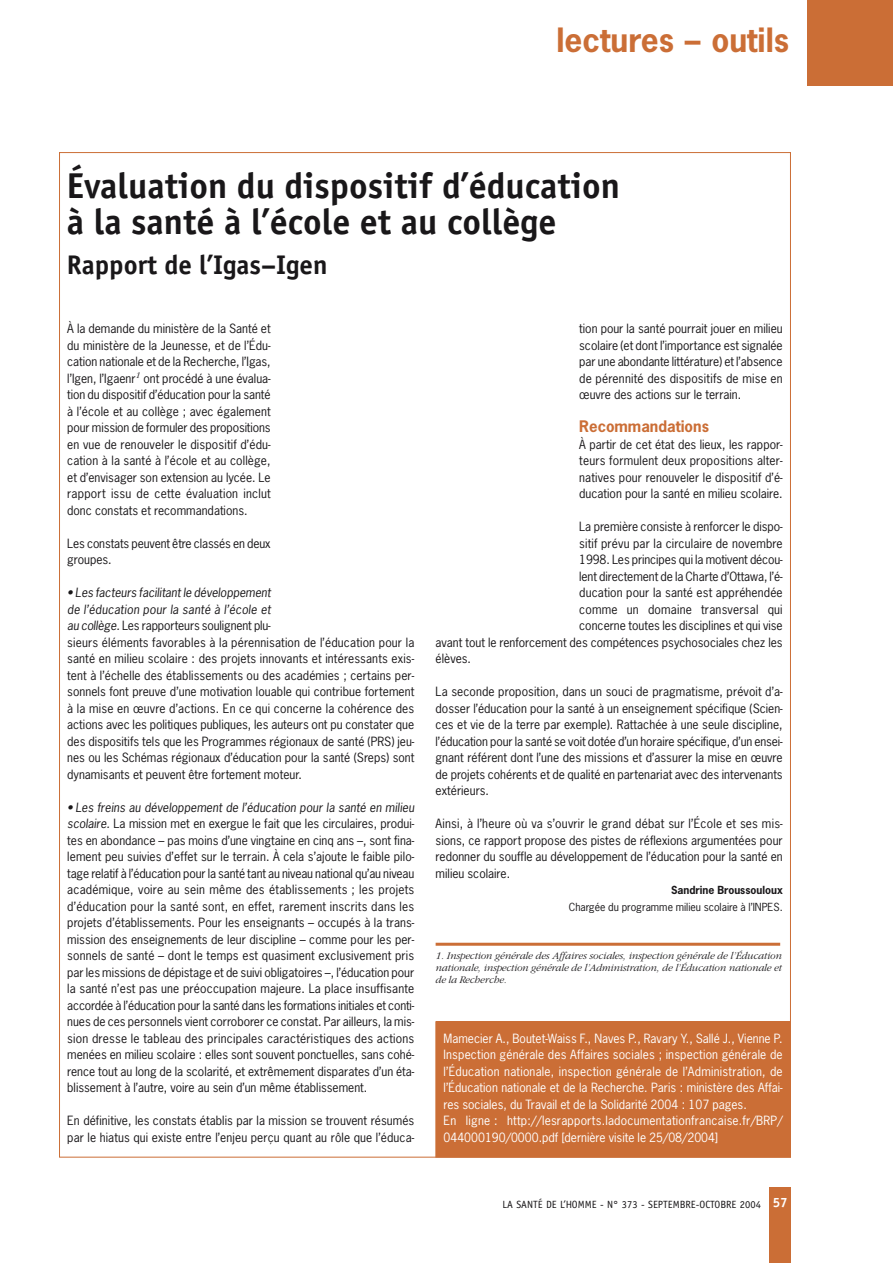
<style>
.page{position:relative;width:893px;height:1263px;background:#fff}
.page>*{position:absolute;margin:0;border:0;box-sizing:border-box;transform-origin:0 0}
.t1{font:700 36px/36px "Officina Sans";color:#191719}
.t2{font:700 31.5px "News Gothic";color:#cb6e36}
.t3{font:700 27px "Officina Sans";color:#191719}
.t4{font:700 15px "News Gothic";color:#cb6e36}
.t5{font:12px/16.5px "News Gothic";color:#191719;text-align:justify}
.t6{font:12px/16.5px "News Gothic";color:#fff}
.t7{font:italic 300 10.5px/12px "Garamond";letter-spacing:-.01em;color:#191719;text-align:justify}
.t8{font:10.5px "Officina Sans";color:#191719}
.t9{font:10.5px "News Gothic";color:#191719}
.t10{font:700 10.5px "News Gothic";color:#191719}
.s1{font-weight:700;font-size:13.5px;color:#fff}
</style>
<div class="page">
<div style="left:770px;top:1187px;width:21px;height:76px;background:#cb6e36"></div>
<div style="left:808px;top:0;width:85px;height:86px;background:#cb6e36"></div>
<div style="left:436px;top:1022px;width:354px;height:135px;background:#cb6e36"></div>
<div style="left:436px;top:1021px;width:355px;height:136px;border:1px solid #cb6e36"></div>
<hr style="left:436px;top:943px;width:344px;height:3px;background:#cb6e36">
<h2 class="t2" style="left:556px;top:28px;width:234px">lectures – outils</h2>
<h1 class="t1" style="left:67px;top:170px;width:555px">Évaluation du dispositif d’éducation à la santé à l’école et au collège</h1>
<h3 class="t3" style="left:67px;top:255px;width:262px">Rapport de l’Igas–Igen</h3>
<p class="t5" style="left:67px;top:321px;width:205px">À la demande du ministère de la Santé et du ministère de la Jeunesse, et de l’Édu&shy;cation nationale et de la Recherche, l’Igas, l’Igen, l’Igaenr<sup>1</sup> ont procédé à une évalua&shy;tion du dispositif d’éducation pour la santé à l’école et au collège ; avec également pour mission de formuler des propositions en vue de renouveler le dispositif d’édu&shy;cation à la santé à l’école et au collège, et d’envisager son extension au lycée. Le rapport issu de cette évaluation inclut donc constats et recommandations.</p>
<p class="t5" style="left:67px;top:536px;width:205px">Les constats peuvent être classés en deux groupes.</p>
<p class="t5" style="left:67px;top:585px;width:349px;text-align:left">• Les facteurs facilitant le développement<br>de l’éducation pour la santé à l’école et<br>au collège.Les rapporteurs soulignent plu-<br>sieurs éléments favorables à la pérennisation de l’éducation pour la santé en milieu scolaire : des projets innovants et intéressants exis&shy;tent à l’échelle des établissements ou des académies ; certains per&shy;sonnels font preuve d’une motivation louable qui contribue fortement à la mise en œuvre d’actions. En ce qui concerne la cohérence des actions avec les politiques publiques, les auteurs ont pu constater que des dispositifs tels que les Programmes régionaux de santé (PRS) jeu&shy;nes ou les Schémas régionaux d’éducation pour la santé (Sreps) sont dynamisants et peuvent être fortement moteur.</p>
<p class="t5" style="left:67px;top:800px;width:350px;text-align:left">• Les freins au développement de l’éducation pour la santé en milieu scolaire. La mission met en exergue le fait que les circulaires, produi&shy;tes en abondance – pas moins d’une vingtaine en cinq ans –, sont fina&shy;lement peu suivies d’effet sur le terrain. À cela s’ajoute le faible pilo&shy;tage relatif à l’éducation pour la santé tant au niveau national qu’au niveau académique, voire au sein même des établissements ; les projets d’éducation pour la santé sont, en effet, rarement inscrits dans les projets d’établissements. Pour les enseignants – occupés à la trans&shy;mission des enseignements de leur discipline – comme pour les per&shy;sonnels de santé – dont le temps est quasiment exclusivement pris par les missions de dépistage et de suivi obligatoires –, l’éducation pour la santé n’est pas une préoccupation majeure. La place insuffisante accordée à l’éducation pour la santé dans les formations initiales et conti&shy;nues de ces personnels vient corroborer ce constat. Par ailleurs, la mis&shy;sion dresse le tableau des principales caractéristiques des actions menées en milieu scolaire : elles sont souvent ponctuelles, sans cohé&shy;rence tout au long de la scolarité, et extrêmement disparates d’un éta&shy;blissement à l’autre, voire au sein d’un même établissement.</p>
<p class="t5" style="left:67px;top:1113px;width:349px">En définitive, les constats établis par la mission se trouvent résumés par le hiatus qui existe entre l’enjeu perçu quant au rôle que l’éduca-</p>
<p class="t5" style="left:579px;top:321px;width:205px">tion pour la santé pourrait jouer en milieu scolaire (et dont l’importance est signalée par une abondante littérature) et l’absence de pérennité des dispositifs de mise en œuvre des actions sur le terrain.</p>
<p class="t4" style="left:579px;top:421px;width:131px">Recommandations</p>
<p class="t5" style="left:579px;top:437px;width:205px">À partir de cet état des lieux, les rappor&shy;teurs formulent deux propositions alter&shy;natives pour renouveler le dispositif d’é&shy;ducation pour la santé en milieu scolaire.</p>
<p class="t5" style="left:579px;top:519px;width:205px">La première consiste à renforcer le dispo-</p>
<p class="t5" style="left:579px;top:536px;width:205px">sitif prévu par la circulaire de novembre</p>
<p class="t5" style="left:579px;top:552px;width:205px">1998. Les principes qui la motivent décou-</p>
<p class="t5" style="left:579px;top:569px;width:205px">lent directement de la Charte d’Ottawa, l’é-</p>
<p class="t5" style="left:579px;top:585px;width:205px">ducation pour la santé est appréhendée</p>
<p class="t5" style="left:579px;top:602px;width:205px">comme un domaine transversal qui</p>
<p class="t5" style="left:579px;top:618px;width:205px">concerne toutes les disciplines et qui vise</p>
<p class="t5" style="left:436px;top:635px;width:349px">avant tout le renforcement des compétences psychosociales chez les</p>
<p class="t5" style="left:436px;top:651px;width:37px">élèves.</p>
<p class="t5" style="left:436px;top:684px;width:349px">La seconde proposition, dans un souci de pragmatisme, prévoit d’a&shy;dosser l’éducation pour la santé à un enseignement spécifique (Scien&shy;ces et vie de la terre par exemple). Rattachée à une seule discipline, l’éducation pour la santé se voit dotée d’un horaire spécifique, d’un ensei&shy;gnant référent dont l’une des missions et d’assurer la mise en œuvre de projets cohérents et de qualité en partenariat avec des intervenants extérieurs.</p>
<p class="t5" style="left:436px;top:816px;width:349px">Ainsi, à l’heure où va s’ouvrir le grand débat sur l’École et ses mis&shy;sions, ce rapport propose des pistes de réflexions argumentées pour redonner du souffle au développement de l’éducation pour la santé en milieu scolaire.</p>
<p class="t10" style="left:671px;top:886px;width:113px">Sandrine Broussouloux</p>
<p class="t9" style="left:569px;top:903px;width:215px">Chargée du programme milieu scolaire à l’INPES.</p>
<p class="t7" style="left:436px;top:950px;width:348px">1. Inspection générale des Affaires sociales, inspection générale de l’Éducation nationale, inspection générale de l’Administration, de l’Éducation nationale et de la Recherche.</p>
<p class="t6" style="left:444px;top:1031px;width:341px">Mamecier A., Boutet-Waiss F., Naves P., Ravary Y., Sallé J., Vienne P.<br>Inspection générale des Affaires sociales ; inspection générale de l’Éducation nationale, inspection générale de l’Administration, de l’Éducation nationale et de la Recherche. Paris : ministère des Affai&shy;res sociales, du Travail et de la Solidarité 2004 : 107 pages.<br>En ligne : http://lesrapports.ladocumentationfrancaise.fr/BRP/ 044000190/0000.pdf [dernière visite le 25/08/2004]</p>
<p class="t8" style="left:503px;top:1200px;width:287px">LA SANTÉ DE L’HOMME - N° 373 - SEPTEMBRE-OCTOBRE 2004 <span class="s1">57</span></p>
</div>
